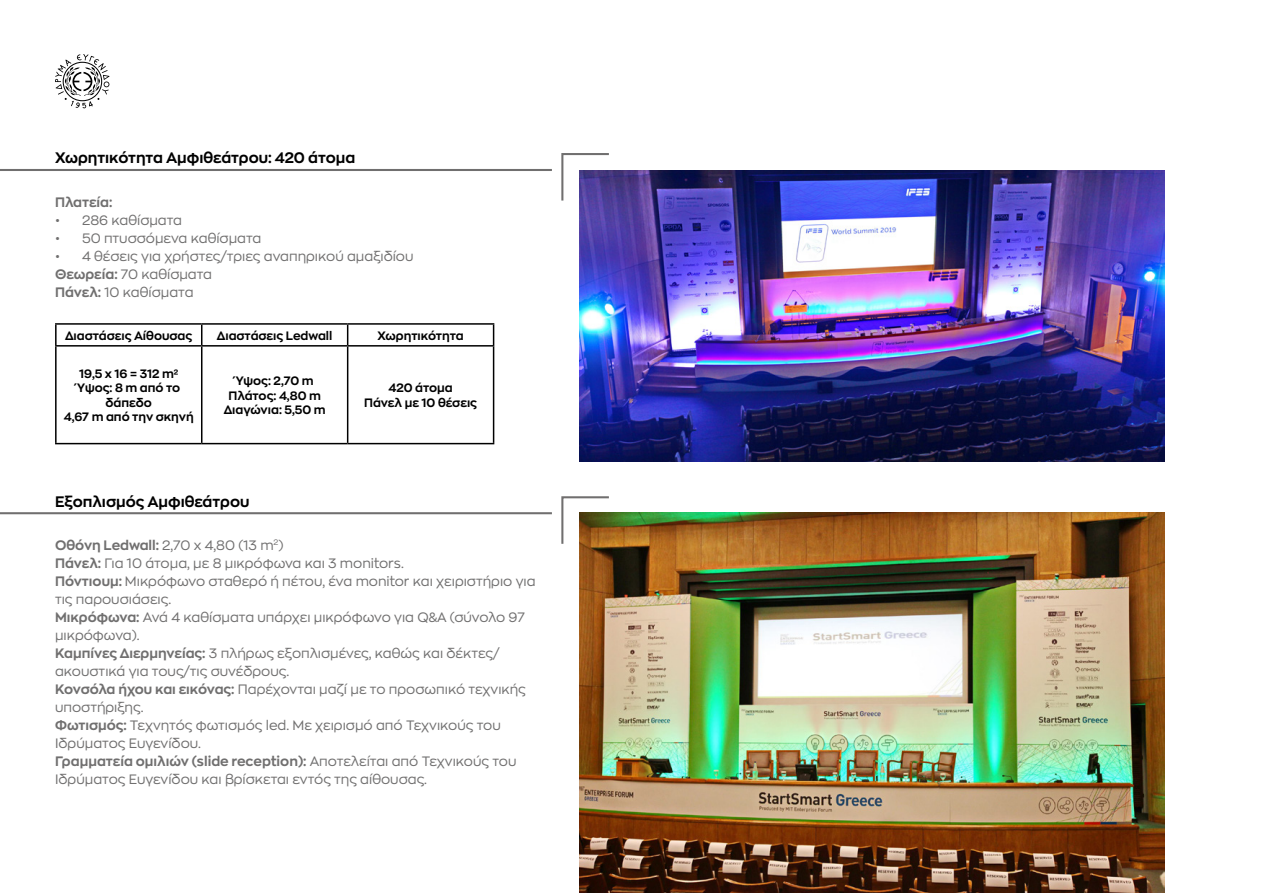
<style>
.page{position:relative;width:1263px;height:893px;background:#fff}
.page>*{position:absolute;margin:0;border:0;box-sizing:border-box;transform-origin:0 0}
.t1{font:700 15px "Zona Pro";color:#000}
.t2{font:13.5px/18px "Zona Pro";color:#706f6f}
.t3{font:700 13.5px "Zona Pro";color:#706f6f}
.t4{font:700 12px/14.4px "Zona Pro";color:#000;text-align:center}
.s1{font-weight:700}
</style>
<div class="page">
<svg style="left:561px;top:153px;width:48px;height:48px"></svg>
<svg style="left:561px;top:496px;width:50px;height:48px"></svg>
<hr style="left:0;top:169px;width:552px;height:2px;background:#706f6f">
<hr style="left:0;top:512px;width:552px;height:2px;background:#706f6f">
<svg style="left:55px;top:54px;width:54px;height:54px"></svg>
<hr style="left:55px;top:323px;width:147px;height:2px;background:#000">
<hr style="left:55px;top:325px;width:2px;height:20px;background:#000">
<hr style="left:202px;top:323px;width:146px;height:2px;background:#000">
<svg style="left:201px;top:325px;width:1px;height:20px"></svg>
<hr style="left:348px;top:323px;width:146px;height:2px;background:#000">
<svg style="left:347px;top:325px;width:1px;height:20px"></svg>
<svg style="left:493px;top:325px;width:1px;height:20px"></svg>
<hr style="left:55px;top:345px;width:147px;height:2px;background:#000">
<hr style="left:55px;top:347px;width:2px;height:96px;background:#000">
<hr style="left:202px;top:345px;width:146px;height:2px;background:#000">
<hr style="left:201px;top:347px;width:1px;height:96px;background:#000">
<hr style="left:348px;top:345px;width:146px;height:2px;background:#000">
<hr style="left:347px;top:347px;width:1px;height:96px;background:#000">
<hr style="left:493px;top:347px;width:1px;height:96px;background:#000">
<hr style="left:55px;top:443px;width:147px;height:1px;background:#000">
<hr style="left:202px;top:443px;width:146px;height:1px;background:#000">
<hr style="left:348px;top:443px;width:146px;height:1px;background:#000">
<img style="left:579px;top:170px;width:585px;height:291px">
<img style="left:579px;top:513px;width:585px;height:380px">
<p class="t1" style="left:55px;top:148px;width:302px">Χωρητικότητα Αμφιθεάτρου: 420 άτομα</p>
<p class="t3" style="left:55px;top:193px;width:59px">Πλατεία:</p>
<p class="t2" style="left:55px;top:211px;width:129px">• 286 καθίσματα</p>
<p class="t2" style="left:55px;top:229px;width:208px">• 50 πτυσσόμενα καθίσματα</p>
<p class="t2" style="left:55px;top:246px;width:360px">• 4 θέσεις για χρήστες/τριες αναπηρικού αμαξιδίου<br><span class="s1">Θεωρεία:</span> 70 καθίσματα<br><span class="s1">Πάνελ:</span> 10 καθίσματα</p>
<p class="t4" style="left:65px;top:328px;width:129px">Διαστάσεις Αίθουσας</p>
<p class="t4" style="left:217px;top:328px;width:117px">Διαστάσεις Ledwall</p>
<p class="t4" style="left:377px;top:328px;width:88px">Χωρητικότητα</p>
<p class="t4" style="left:64px;top:366px;width:131px">19,5 x 16 = 312 m²<br>Ύψος: 8 m από το δάπεδο<br>4,67 m από την σκηνή</p>
<p class="t4" style="left:224px;top:373px;width:103px">Ύψος: 2,70 m<br>Πλάτος: 4,80 m<br>Διαγώνια: 5,50 m</p>
<p class="t4" style="left:364px;top:381px;width:115px">420 άτομα<br>Πάνελ με 10 θέσεις</p>
<p class="t1" style="left:55px;top:491px;width:196px">Εξοπλισμός Αμφιθεάτρου</p>
<p class="t2" style="left:55px;top:536px;width:482px"><span class="s1">Οθόνη Ledwall:</span> 2,70 x 4,80 (13 m<sup>2</sup>)<br><span class="s1">Πάνελ:</span> Για 10 άτομα, με 8 μικρόφωνα και 3 monitors.<br><span class="s1">Πόντιουμ:</span> Μικρόφωνο σταθερό ή πέτου, ένα monitor και χειριστήριο για τις παρουσιάσεις.<br><span class="s1">Μικρόφωνα:</span> Ανά 4 καθίσματα υπάρχει μικρόφωνο για Q&amp;A (σύνολο 97 μικρόφωνα).<br><span class="s1">Καμπίνες Διερμηνείας:</span> 3 πλήρως εξοπλισμένες, καθώς και δέκτες/ ακουστικά για τους/τις συνέδρους.<br><span class="s1">Κονσόλα ήχου και εικόνας:</span> Παρέχονται μαζί με το προσωπικό τεχνικής υποστήριξης.<br><span class="s1">Φωτισμός:</span> Τεχνητός φωτισμός led. Με χειρισμό από Τεχνικούς του Ιδρύματος Ευγενίδου.<br><span class="s1">Γραμματεία ομιλιών (slide reception):</span> Αποτελείται από Τεχνικούς του Ιδρύματος Ευγενίδου και βρίσκεται εντός της αίθουσας.</p>
</div>
